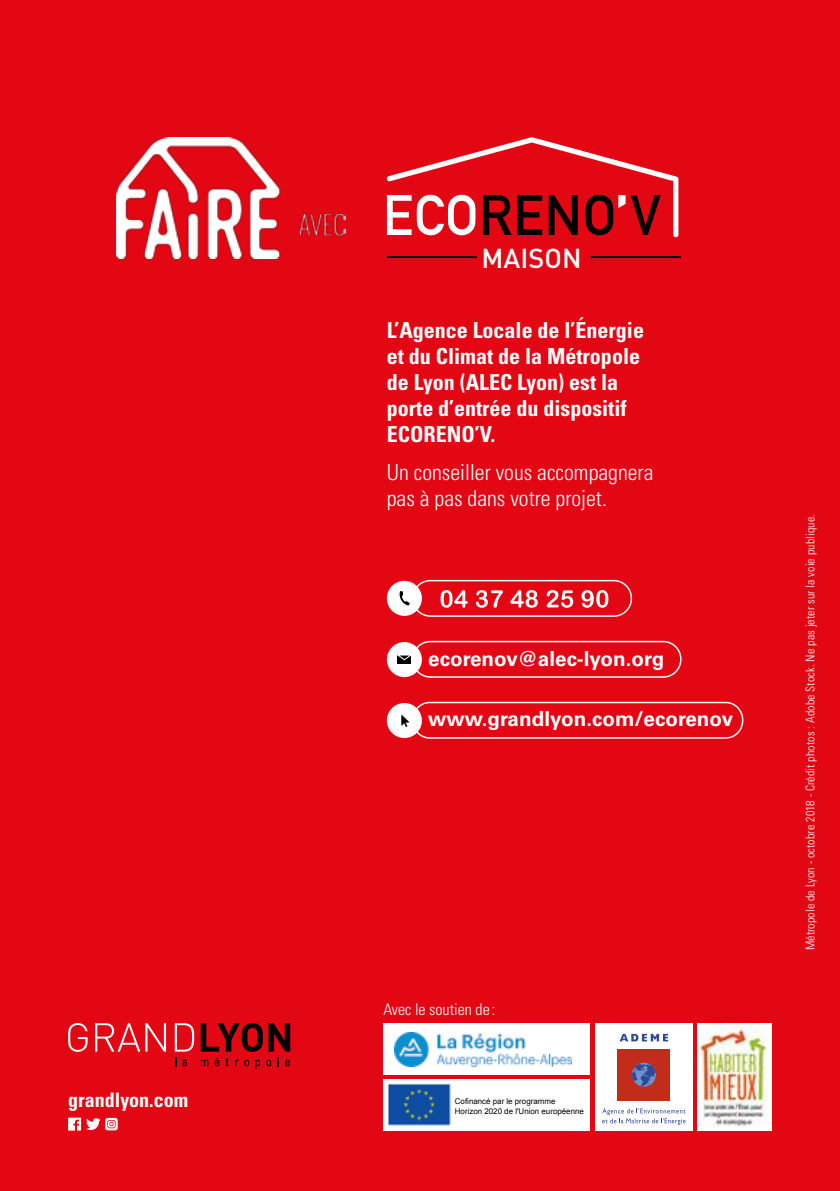
<style>
.page{position:relative;width:840px;height:1191px;background:#fff}
.page>*{position:absolute;margin:0;border:0;box-sizing:border-box;transform-origin:0 0}
.t1{font:500 27px "DIN";color:#fff}
.t2{font:700 condensed 22px/26px "Univers LT Std";color:#fff}
.t3{font:300 condensed 22px/26px "Univers LT Std";color:#fff}
.t4{font:700 20.6px "Univers LT Std";color:#fff}
.t5{font:700 condensed 20px "Univers";color:#fff}
.t6{font:300 condensed 16px "Univers LT Std";color:#fff}
.t7{font:300 condensed 12px "Univers LT Std";letter-spacing:.01em;color:#fff}
.t8{font:8px/9.6px "Arial";color:#000}
</style>
<div class="page">
<div style="left:0;top:0;width:839px;height:1191px;background:#e30613"></div>
<svg style="left:68px;top:1023px;width:20px;height:28px"></svg>
<svg style="left:95px;top:1023px;width:71px;height:28px"></svg>
<svg style="left:175px;top:1023px;width:19px;height:28px"></svg>
<svg style="left:201px;top:1023px;width:89px;height:28px"></svg>
<svg style="left:255px;top:1059px;width:5px;height:9px"></svg>
<svg style="left:182px;top:1059px;width:5px;height:7px"></svg>
<svg style="left:201px;top:1059px;width:7px;height:7px"></svg>
<svg style="left:214px;top:1057px;width:5px;height:9px"></svg>
<svg style="left:225px;top:1058px;width:4px;height:8px"></svg>
<svg style="left:235px;top:1059px;width:3px;height:7px"></svg>
<svg style="left:244px;top:1059px;width:5px;height:7px"></svg>
<svg style="left:266px;top:1059px;width:5px;height:7px"></svg>
<svg style="left:285px;top:1059px;width:5px;height:7px"></svg>
<div style="left:595px;top:1023px;width:97px;height:107px;background:#fff"></div>
<div style="left:617px;top:1049px;width:52px;height:52px;background:#c32b1b"></div>
<svg style="left:632px;top:1062px;width:23px;height:24px"></svg>
<svg style="left:620px;top:1033px;width:47px;height:8px"></svg>
<svg style="left:602px;top:1108px;width:83px;height:17px"></svg>
<div style="left:383px;top:1023px;width:207px;height:51px;background:#fff"></div>
<img style="left:394px;top:1032px;width:177px;height:34px">
<div style="left:383px;top:1079px;width:207px;height:51px;background:#fff"></div>
<img style="left:388px;top:1084px;width:62px;height:41px">
<img style="left:697px;top:1023px;width:74px;height:107px">
<div style="left:412px;top:580px;width:219px;height:37px;border:1px solid #fff;border-radius:17px"></div>
<svg style="left:440px;top:590px;width:27px;height:18px"></svg>
<svg style="left:475px;top:590px;width:27px;height:18px"></svg>
<svg style="left:510px;top:590px;width:27px;height:18px"></svg>
<svg style="left:546px;top:590px;width:27px;height:18px"></svg>
<svg style="left:581px;top:590px;width:27px;height:17px"></svg>
<div style="left:386px;top:581px;width:35px;height:35px;background:#fff;border-radius:50%"></div>
<svg style="left:399px;top:591px;width:10px;height:14px"></svg>
<div style="left:412px;top:641px;width:269px;height:37px;border:1px solid #fff;border-radius:17px"></div>
<div style="left:386px;top:642px;width:35px;height:35px;background:#fff;border-radius:50%"></div>
<div style="left:397px;top:655px;width:14px;height:9px;background:#000"></div>
<svg style="left:397px;top:655px;width:14px;height:5px"></svg>
<div style="left:412px;top:702px;width:331px;height:36px;border:1px solid #fff;border-radius:17px"></div>
<div style="left:386px;top:703px;width:35px;height:35px;background:#fff;border-radius:50%"></div>
<svg style="left:401px;top:715px;width:8px;height:12px"></svg>
<svg style="left:386px;top:137px;width:292px;height:100px"></svg>
<hr style="left:386px;top:256px;width:90px;height:2px;background:#000">
<hr style="left:590px;top:256px;width:90px;height:2px;background:#000">
<img style="left:117px;top:137px;width:228px;height:121px">
<svg style="left:68px;top:1117px;width:50px;height:13px"></svg>
<p class="t5" style="left:68px;top:1087px;width:121px">grandlyon.com</p>
<p class="t1" style="left:481px;top:240px;width:101px">MAISON</p>
<p class="t2" style="left:386px;top:317px;width:258px">L’Agence Locale de l’Énergie et du Climat de la Métropole de Lyon (ALEC Lyon) est la porte d’entrée du dispositif<br>ECORENO’V.</p>
<p class="t3" style="left:386px;top:459px;width:268px">Un conseiller vous accompagnera pas à pas dans votre projet.</p>
<p class="t4" style="left:428px;top:646px;width:237px">ecorenov@alec-lyon.org</p>
<p class="t4" style="left:428px;top:707px;width:306px">www.grandlyon.com/ecorenov</p>
<p class="t6" style="left:383px;top:999px;width:113px">Avec le soutien de:</p>
<p class="t8" style="left:454px;top:1097px;width:130px">Cofinancé par le programme<br>Horizon 2020 de l'Union européenne</p>
<p class="t7" style="left:802px;top:950px;width:437px;rotate:-90deg">Métropole de Lyon - octobre 2018 - Crédit photos : Adobe Stock. Ne pas jeter sur la voie publique.</p>
</div>
